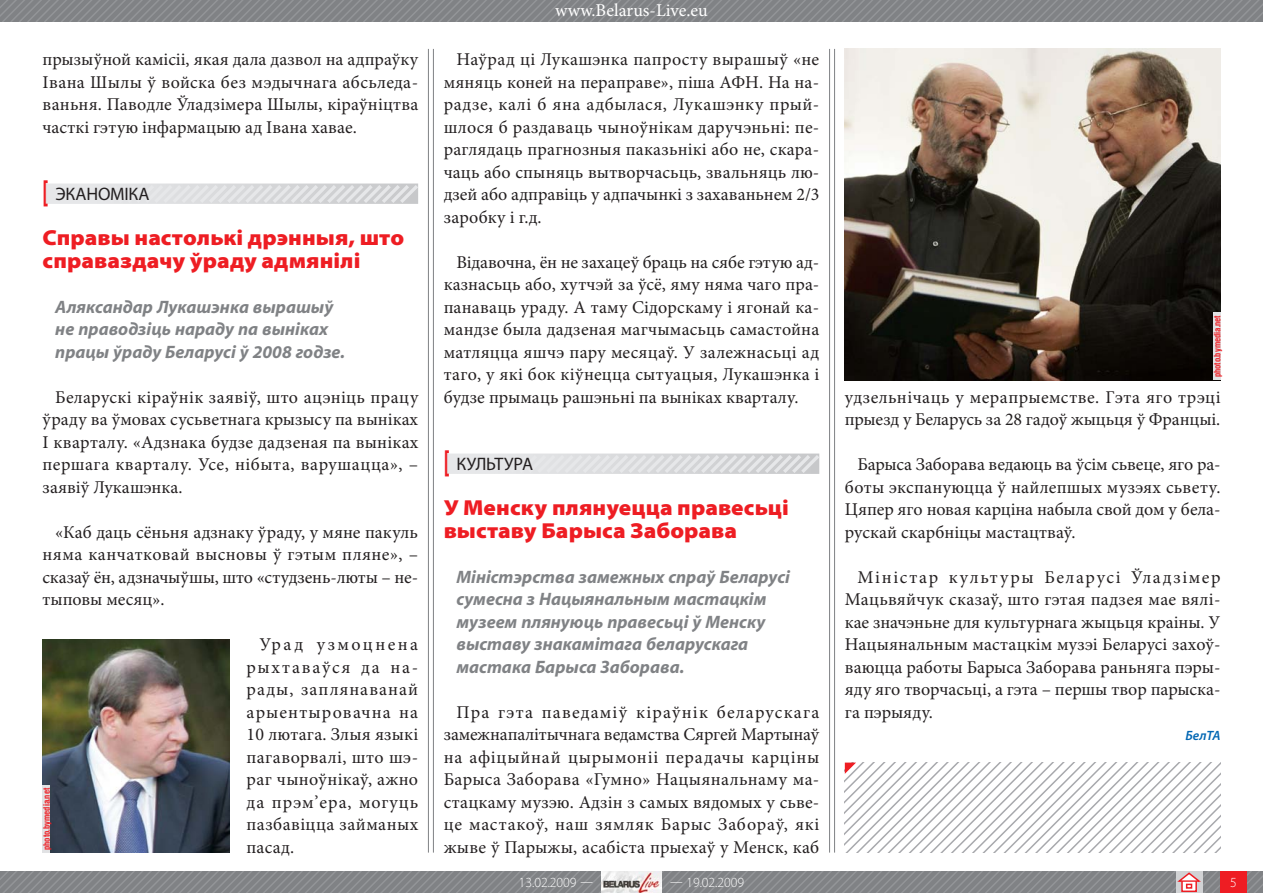
<style>
.page{position:relative;width:1263px;height:893px;background:#fff}
.page>*{position:absolute;margin:0;border:0;box-sizing:border-box;transform-origin:0 0}
.t1{font:900 semi-expanded 21.75px/22.5px "Myriad Pro";letter-spacing:.005em;color:#ee1d23}
.t2{font:18.15px "Myriad Pro";letter-spacing:-.015em;color:#231f20}
.t3{font:18px/22.5px "Minion Pro";letter-spacing:.005em;color:#231f20;text-align:justify}
.t4{font:italic 700 18px/22.5px "Myriad Pro";color:#808285}
.t5{font:18px "Minion Pro";color:#fff}
.t6{font:300 semi-expanded 13.95px "Myriad Pro";color:#fff;scale:.9 1}
.t7{font:italic 600 13.5px "Myriad Pro";color:#0166b3}
.t8{font:700 9px "Helios Cond C";color:#ee1d23}
.s1{font-weight:700;font-size:32.7px;color:#ee1d23}
</style>
<div class="page">
<svg style="left:45px;top:183px;width:374px;height:21px;background:#dedfe1"></svg>
<svg style="left:446px;top:453px;width:374px;height:21px;background:#dedfe1"></svg>
<svg style="left:845px;top:763px;width:375px;height:90px"></svg>
<img style="left:43px;top:639px;width:187px;height:214px">
<div style="left:43px;top:785px;width:7px;height:68px;background:#e1e2e4"></div>
<img style="left:845px;top:49px;width:375px;height:331px">
<div style="left:1213px;top:313px;width:7px;height:67px;background:#e1e2e4"></div>
<svg style="left:0;top:0;width:1263px;height:21px;background:#848689"></svg>
<svg style="left:0;top:871px;width:1263px;height:22px;background:#8c888b"></svg>
<hr style="left:433px;top:49px;width:1px;height:804px;background:#808285">
<hr style="left:428px;top:49px;width:1px;height:804px;background:#808285">
<hr style="left:834px;top:49px;width:1px;height:804px;background:#808285">
<hr style="left:829px;top:49px;width:1px;height:804px;background:#808285">
<p class="t3" style="left:43px;top:48px;width:377px">прызыўной камісіі, якая дала дазвол на адпраўку Івана Шылы ў войска без мэдычнага абсьледа&shy;ваньня. Паводле Ўладзімера Шылы, кіраўніцтва часткі гэтую інфармацыю ад Івана хавае.</p>
<p class="t2" style="left:43px;top:183px;width:108px"><span class="s1">Ű</span> Эканоміка</p>
<p class="t1" style="left:43px;top:227px;width:363px">Справы настолькі дрэнныя, што справаздачу ўраду адмянілі</p>
<p class="t4" style="left:55px;top:295px;width:292px">Аляксандар Лукашэнка вырашыў не праводзіць нараду па выніках працы ўраду Беларусі ў 2008 годзе.</p>
<p class="t3" style="left:43px;top:386px;width:377px;text-indent:13px">Беларускі кіраўнік заявіў, што ацэніць працу ўраду ва ўмовах сусьветнага крызысу па выніках I кварталу. «Адзнака будзе дадзеная па выніках першага кварталу. Усе, нібыта, варушацца», – заявіў Лукашэнка.</p>
<p class="t3" style="left:43px;top:521px;width:377px;text-indent:13px">«Каб даць сёньня адзнаку ўраду, у мяне пакуль няма канчатковай высновы ў гэтым пляне», – сказаў ён, адзначыўшы, што «студзень-люты – не&shy;тыповы месяц».</p>
<p class="t3" style="left:247px;top:633px;width:173px;text-indent:13px">Урад узмоцнена рыхтаваўся да на&shy;рады, заплянаванай арыентыровачна на 10 лютага. Злыя языкі пагаворвалі, што шэ&shy;раг чыноўнікаў, ажно да прэм’ера, могуць пазбавіцца займаных пасад.</p>
<p class="t8" style="left:41px;top:850px;width:64px;rotate:-90deg">photo.bymedia.net</p>
<p class="t5" style="left:555px;top:-2px;width:154px">www.Belarus-Live.eu</p>
<p class="t3" style="left:444px;top:48px;width:377px;text-indent:13px">Наўрад ці Лукашэнка папросту вырашыў «не мяняць коней на пераправе», піша АФН. На на&shy;радзе, калі б яна адбылася, Лукашэнку прый&shy;шлося б раздаваць чыноўнікам даручэньні: пе&shy;раглядаць прагнозныя паказьнікі або не, скара&shy;чаць або спыняць вытворчасьць, звальняць лю&shy;дзей або адправіць у адпачынкі з захаваньнем 2/3 заробку і г.д.</p>
<p class="t3" style="left:444px;top:251px;width:377px;text-indent:13px">Відавочна, ён не захацеў браць на сябе гэтую ад&shy;казнасьць або, хутчэй за ўсё, яму няма чаго пра&shy;панаваць ураду. А таму Сідорскаму і ягонай ка&shy;мандзе была дадзеная магчымасьць самастойна матляцца яшчэ пару месяцаў. У залежнасьці ад таго, у які бок кіўнецца сытуацыя, Лукашэнка і будзе прымаць рашэньні па выніках кварталу.</p>
<p class="t2" style="left:444px;top:453px;width:90px"><span class="s1">Ű</span> Культура</p>
<p class="t1" style="left:444px;top:497px;width:347px">У Менску плянуецца правесьці выставу Барыса Заборава</p>
<p class="t4" style="left:456px;top:565px;width:335px">Міністэрства замежных спраў Беларусі сумесна з Нацыянальным мастацкім музеем плянуюць правесьці ў Менску выставу знакамітага беларускага мастака Барыса Заборава.</p>
<p class="t3" style="left:444px;top:701px;width:377px;text-indent:13px">Пра гэта паведаміў кіраўнік беларускага замежнапалітычнага ведамства Сяргей Мартынаў на афіцыйнай цырымоніі перадачы карціны Барыса Заборава «Гумно» Нацыянальнаму ма&shy;стацкаму музэю. Адзін з самых вядомых у сьве&shy;це мастакоў, наш зямляк Барыс Забораў, які жыве ў Парыжы, асабіста прыехаў у Менск, каб</p>
<p class="t6" style="left:519px;top:875px;width:84px">13.02.2009 —</p>
<p class="t6" style="left:670px;top:875px;width:84px">— 19.02.2009</p>
<p class="t8" style="left:1212px;top:377px;width:64px;rotate:-90deg">photo.bymedia.net</p>
<p class="t3" style="left:845px;top:386px;width:377px">удзельнічаць у мерапрыемстве. Гэта яго трэці прыезд у Беларусь за 28 гадоў жыцьця ў Францыі.</p>
<p class="t3" style="left:845px;top:453px;width:377px;text-indent:13px">Барыса Заборава ведаюць ва ўсім сьвеце, яго ра&shy;боты экспануюцца ў найлепшых музэях сьвету.<br>Цяпер яго новая карціна набыла свой дом у бела&shy;рускай скарбніцы мастацтваў.</p>
<p class="t3" style="left:845px;top:566px;width:377px;text-indent:13px">Міністар культуры Беларусі Ўладзімер Мацьвяйчук сказаў, што гэтая падзея мае вялі&shy;кае значэньне для культурнага жыцьця краіны. У Нацыянальным мастацкім музэі Беларусі захоў&shy;ваюцца работы Барыса Заборава раньняга пэры&shy;яду яго творчасьці, а гэта – першы твор парыска&shy;га пэрыяду.</p>
<p class="t7" style="left:1185px;top:727px;width:37px">БелТА</p>
<p class="t6" style="left:1230px;top:875px;width:9px">5</p>
</div>
